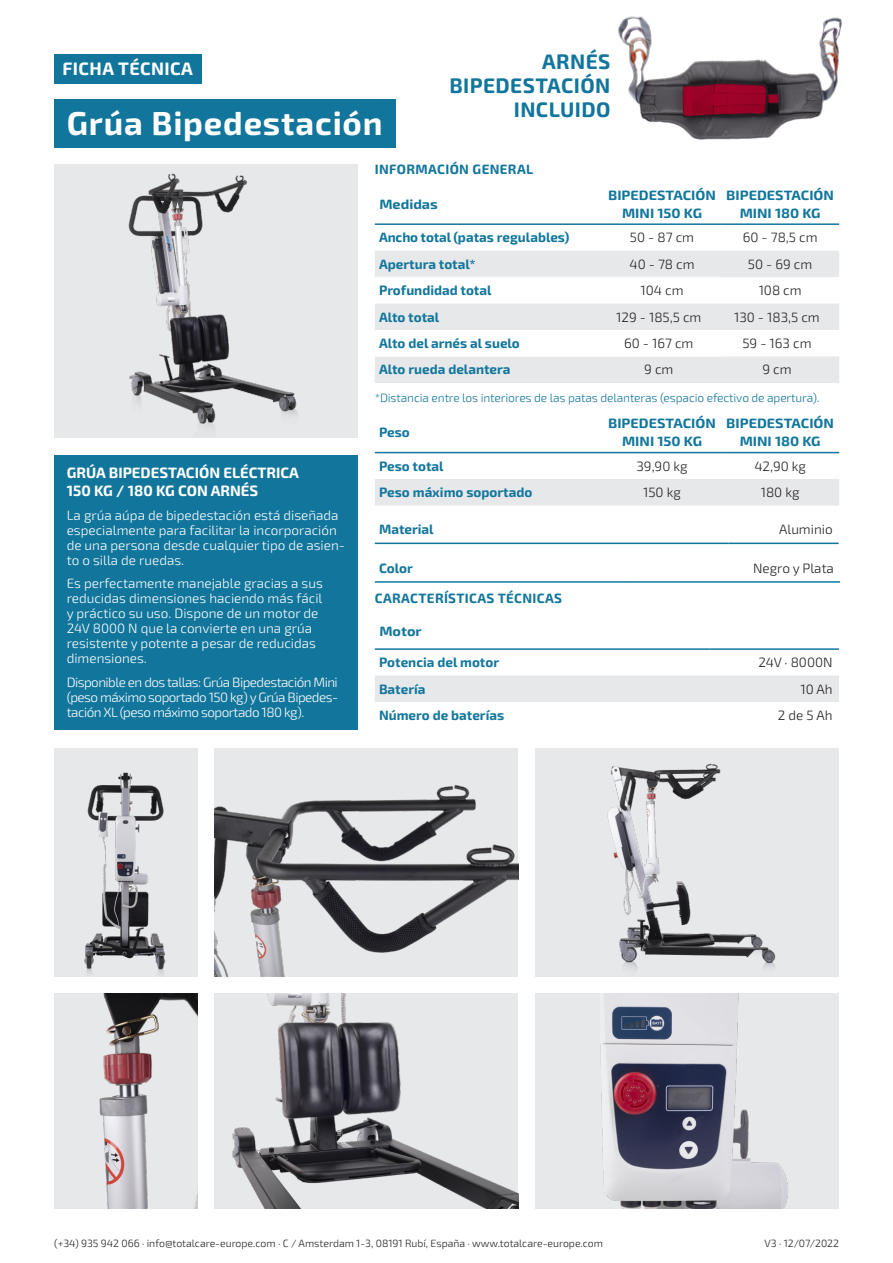
<style>
.page{position:relative;width:893px;height:1263px;background:#fff}
.page>*{position:absolute;margin:0;border:0;box-sizing:border-box;transform-origin:0 0}
.t1{font:700 33px "Exo 2";letter-spacing:.025em;color:#fff}
.t2{font:700 21px "Exo 2";letter-spacing:.02em;color:#12769c}
.t3{font:700 18px "Exo 2";letter-spacing:.025em;color:#fff}
.t4{font:700 15px/18px "Exo 2";color:#fff}
.t5{font:300 13.5px/15px "Exo 2";color:#fff}
.t6{font:700 13.5px "Exo 2";color:#12769c}
.t7{font:300 13.5px "Exo 2";color:#231f20}
.t8{font:700 13.5px "Exo 2";color:#12769c;scale:1.07 1}
.t9{font:700 13.5px "Exo 2";letter-spacing:.025em;color:#12769c}
.t10{font:300 12px "Exo 2";letter-spacing:-.01em;color:#12769c}
.t11{font:300 10.5px "Exo 2";color:#231f20}
</style>
<div class="page">
<div style="left:54px;top:54px;width:147px;height:30px;background:#12769c"></div>
<div style="left:54px;top:99px;width:341px;height:48px;background:#12769c"></div>
<img style="left:214px;top:994px;width:304px;height:215px">
<div style="left:214px;top:748px;width:304px;height:229px;background:#e7e8ea"></div>
<img style="left:214px;top:784px;width:304px;height:193px">
<div style="left:535px;top:994px;width:304px;height:215px;background:#e7e8ea"></div>
<img style="left:600px;top:994px;width:188px;height:215px">
<div style="left:535px;top:748px;width:304px;height:229px;background:#e7e8ea"></div>
<img style="left:607px;top:763px;width:169px;height:208px">
<img style="left:54px;top:994px;width:143px;height:215px">
<div style="left:54px;top:748px;width:143px;height:229px;background:#e7e8ea"></div>
<img style="left:84px;top:772px;width:82px;height:202px">
<div style="left:54px;top:455px;width:304px;height:274px;background:#12769c"></div>
<div style="left:54px;top:165px;width:304px;height:273px;background:#e7e8ea"></div>
<img style="left:128px;top:173px;width:170px;height:255px">
<hr style="left:375px;top:543px;width:353px;height:1px;background:#12769c">
<hr style="left:728px;top:543px;width:111px;height:1px;background:#12769c">
<hr style="left:375px;top:581px;width:250px;height:2px;background:#12769c">
<hr style="left:625px;top:581px;width:215px;height:2px;background:#12769c">
<div style="left:375px;top:479px;width:464px;height:26px;background:#e7e8ea"></div>
<hr style="left:375px;top:452px;width:228px;height:1px;background:#12769c">
<hr style="left:603px;top:452px;width:118px;height:1px;background:#12769c">
<hr style="left:721px;top:452px;width:118px;height:1px;background:#12769c">
<div style="left:375px;top:675px;width:464px;height:27px;background:#e7e8ea"></div>
<hr style="left:375px;top:648px;width:334px;height:2px;background:#12769c">
<hr style="left:709px;top:648px;width:130px;height:2px;background:#12769c">
<svg style="left:375px;top:251px;width:464px;height:132px"></svg>
<hr style="left:375px;top:223px;width:228px;height:2px;background:#12769c">
<hr style="left:603px;top:223px;width:118px;height:2px;background:#12769c">
<hr style="left:721px;top:223px;width:118px;height:2px;background:#12769c">
<img style="left:618px;top:16px;width:224px;height:124px">
<p class="t3" style="left:63px;top:58px;width:132px">FICHA TÉCNICA</p>
<p class="t1" style="left:67px;top:103px;width:317px">Grúa Bipedestación</p>
<p class="t2" style="left:542px;top:49px;width:70px">ARNÉS</p>
<p class="t2" style="left:449px;top:73px;width:163px">BIPEDESTACIÓN</p>
<p class="t2" style="left:514px;top:97px;width:98px">INCLUIDO</p>
<p class="t9" style="left:375px;top:161px;width:160px">INFORMACIÓN GENERAL</p>
<p class="t8" style="left:379px;top:196px;width:56px">Medidas</p>
<p class="t8" style="left:608px;top:187px;width:102px">BIPEDESTACIÓN</p>
<p class="t8" style="left:622px;top:205px;width:76px">MINI 150 KG</p>
<p class="t8" style="left:726px;top:187px;width:102px">BIPEDESTACIÓN</p>
<p class="t8" style="left:740px;top:205px;width:77px">MINI 180 KG</p>
<p class="t6" style="left:379px;top:229px;width:192px">Ancho total (patas regulables)</p>
<p class="t7" style="left:630px;top:230px;width:66px">50 - 87 cm</p>
<p class="t7" style="left:743px;top:230px;width:76px">60 - 78,5 cm</p>
<p class="t6" style="left:379px;top:256px;width:98px">Apertura total*</p>
<p class="t7" style="left:629px;top:256px;width:67px">40 - 78 cm</p>
<p class="t7" style="left:748px;top:256px;width:66px">50 - 69 cm</p>
<p class="t6" style="left:379px;top:282px;width:114px">Profundidad total</p>
<p class="t7" style="left:641px;top:282px;width:44px">104 cm</p>
<p class="t7" style="left:759px;top:282px;width:44px">108 cm</p>
<p class="t6" style="left:379px;top:309px;width:62px">Alto total</p>
<p class="t7" style="left:616px;top:309px;width:87px">129 - 185,5 cm</p>
<p class="t7" style="left:734px;top:309px;width:87px">130 - 183,5 cm</p>
<p class="t6" style="left:379px;top:335px;width:142px">Alto del arnés al suelo</p>
<p class="t7" style="left:624px;top:335px;width:71px">60 - 167 cm</p>
<p class="t7" style="left:742px;top:335px;width:71px">59 - 163 cm</p>
<p class="t6" style="left:379px;top:362px;width:133px">Alto rueda delantera</p>
<p class="t7" style="left:644px;top:362px;width:31px">9 cm</p>
<p class="t7" style="left:762px;top:362px;width:31px">9 cm</p>
<p class="t10" style="left:375px;top:391px;width:446px">*Distancia entre los interiores de las patas delanteras (espacio efectivo de apertura).</p>
<p class="t4" style="left:67px;top:464px;width:234px">GRÚA BIPEDESTACIÓN ELÉCTRICA<br>150 KG / 180 KG CON ARNÉS</p>
<p class="t5" style="left:67px;top:508px;width:280px">La grúa aúpa de bipedestación está diseñada especialmente para facilitar la incorporación de una persona desde cualquier tipo de asien&shy;to o silla de ruedas.</p>
<p class="t5" style="left:67px;top:576px;width:258px">Es perfectamente manejable gracias a sus reducidas dimensiones haciendo más fácil y práctico su uso. Dispone de un motor de 24V 8000 N que la convierte en una grúa resistente y potente a pesar de reducidas dimensiones.</p>
<p class="t5" style="left:67px;top:675px;width:273px;text-align:justify">Disponible en dos tallas: Grúa Bipedestación Mini (peso máximo soportado 150 kg) y Grúa Bipedes&shy;tación XL (peso máximo soportado 180 kg).</p>
<p class="t6" style="left:379px;top:424px;width:32px">Peso</p>
<p class="t8" style="left:608px;top:416px;width:102px">BIPEDESTACIÓN</p>
<p class="t8" style="left:622px;top:433px;width:76px">MINI 150 KG</p>
<p class="t8" style="left:726px;top:416px;width:102px">BIPEDESTACIÓN</p>
<p class="t8" style="left:740px;top:433px;width:77px">MINI 180 KG</p>
<p class="t6" style="left:379px;top:458px;width:66px">Peso total</p>
<p class="t7" style="left:636px;top:458px;width:53px">39,90 kg</p>
<p class="t7" style="left:754px;top:458px;width:53px">42,90 kg</p>
<p class="t6" style="left:379px;top:484px;width:155px">Peso máximo soportado</p>
<p class="t7" style="left:643px;top:484px;width:39px">150 kg</p>
<p class="t7" style="left:761px;top:484px;width:40px">180 kg</p>
<p class="t6" style="left:379px;top:521px;width:56px">Material</p>
<p class="t7" style="left:779px;top:521px;width:55px">Aluminio</p>
<p class="t6" style="left:379px;top:560px;width:35px">Color</p>
<p class="t7" style="left:753px;top:560px;width:82px">Negro y Plata</p>
<p class="t9" style="left:375px;top:590px;width:189px">CARACTERÍSTICAS TÉCNICAS</p>
<p class="t8" style="left:379px;top:623px;width:41px">Motor</p>
<p class="t6" style="left:379px;top:654px;width:122px">Potencia del motor</p>
<p class="t7" style="left:758px;top:654px;width:75px">24V · 8000N</p>
<p class="t6" style="left:379px;top:681px;width:48px">Batería</p>
<p class="t7" style="left:800px;top:681px;width:34px">10 Ah</p>
<p class="t6" style="left:379px;top:707px;width:127px">Número de baterías</p>
<p class="t7" style="left:778px;top:707px;width:56px">2 de 5 Ah</p>
<p class="t11" style="left:54px;top:1237px;width:551px">(+34) 935 942 066 · info@totalcare-europe.com · C / Amsterdam 1-3, 08191 Rubí, España · www.totalcare-europe.com</p>
<p class="t11" style="left:764px;top:1237px;width:76px">V3 · 12/07/2022</p>
</div>
